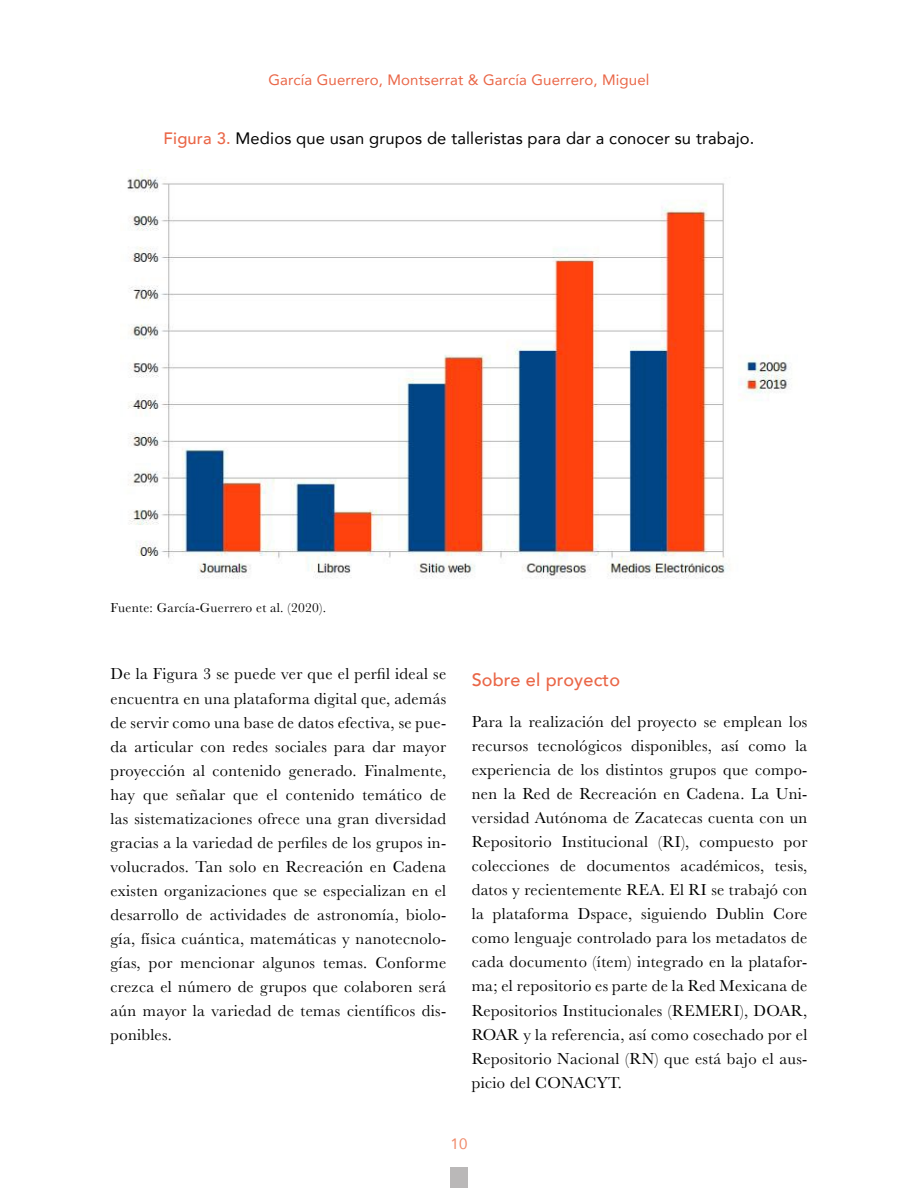
<style>
.page{position:relative;width:918px;height:1188px;background:#fff}
.page>*{position:absolute;margin:0;border:0;box-sizing:border-box;transform-origin:0 0}
.t1{font:500 18px "Avenir";letter-spacing:.01em;color:#ea6647}
.t2{font:16.5px/24px "Baskerville";letter-spacing:.02em;color:#000;text-align:justify}
.t3{font:16.5px "Avenir";letter-spacing:.01em;color:#000}
.t4{font:15px "Avenir";letter-spacing:.01em;color:#ea6647}
.t5{font:15px "Avenir";color:#ef8969}
.t6{font:13.5px "Baskerville";letter-spacing:.02em;color:#000}
.s1{font-weight:500;color:#ea6647}
</style>
<div class="page">
<div style="left:450px;top:1168px;width:18px;height:20px;background:#bab8b8"></div>
<img style="left:127px;top:170px;width:665px;height:409px">
<p class="t4" style="left:268px;top:68px;width:383px">García Guerrero, Montserrat &amp; García Guerrero, Miguel</p>
<p class="t3" style="left:164px;top:125px;width:592px"><span class="s1">Figura 3.</span> Medios que usan grupos de talleristas para dar a conocer su trabajo.</p>
<p class="t6" style="left:111px;top:599px;width:217px">Fuente: García-Guerrero et al. (2020).</p>
<p class="t2" style="left:111px;top:662px;width:337px">De la Figura 3 se puede ver que el perfil ideal se encuentra en una plataforma digital que, además de servir como una base de datos efectiva, se pue&shy;da articular con redes sociales para dar mayor proyección al contenido generado. Finalmente, hay que señalar que el contenido temático de las sistematizaciones ofrece una gran diversidad gracias a la variedad de perfiles de los grupos in&shy;volucrados. Tan solo en Recreación en Cadena existen organizaciones que se especializan en el desarrollo de actividades de astronomía, biolo&shy;gía, física cuántica, matemáticas y nanotecnolo&shy;gías, por mencionar algunos temas. Conforme crezca el número de grupos que colaboren será aún mayor la variedad de temas científicos dis&shy;ponibles.</p>
<p class="t1" style="left:472px;top:665px;width:150px">Sobre el proyecto</p>
<p class="t2" style="left:472px;top:710px;width:337px">Para la realización del proyecto se emplean los recursos tecnológicos disponibles, así como la experiencia de los distintos grupos que compo&shy;nen la Red de Recreación en Cadena. La Uni&shy;versidad Autónoma de Zacatecas cuenta con un Repositorio Institucional (RI), compuesto por colecciones de documentos académicos, tesis, datos y recientemente REA. El RI se trabajó con la plataforma Dspace, siguiendo Dublin Core como lenguaje controlado para los metadatos de cada documento (ítem) integrado en la platafor&shy;ma; el repositorio es parte de la Red Mexicana de Repositorios Institucionales (REMERI), DOAR, ROAR y la referencia, así como cosechado por el Repositorio Nacional (RN) que está bajo el aus&shy;picio del CONACYT.</p>
<p class="t5" style="left:451px;top:1132px;width:18px">10</p>
</div>
